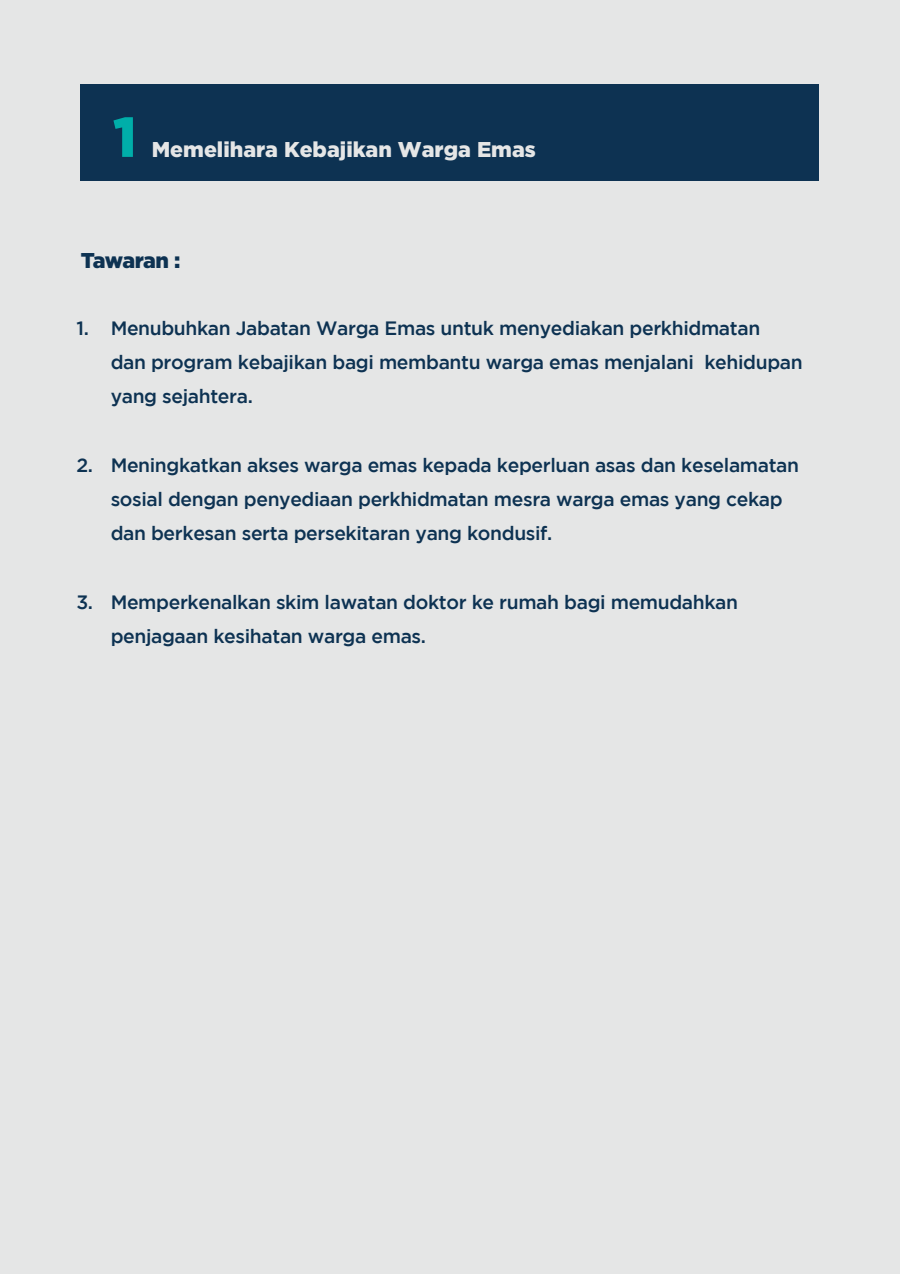
<style>
.page{position:relative;width:900px;height:1274px;background:#fff}
.page>*{position:absolute;margin:0;border:0;box-sizing:border-box;transform-origin:0 0}
.t1{font:900 56.25px "Gotham";color:#00aea9}
.t2{font:900 21.38px "Gotham";color:#e5e6e6}
.t3{font:900 21.38px "Gotham";letter-spacing:-.04em;color:#0d3252}
.t4{font:500 19.25px/34.2px "Gotham";letter-spacing:-.02em;color:#0d3252}
</style>
<div class="page">
<div style="left:0;top:0;width:900px;height:1273px;background:#e5e6e6"></div>
<div style="left:81px;top:84px;width:738px;height:97px;background:#0d3252"></div>
<h1 class="t1" style="left:113px;top:104px;width:25px">1</h1>
<p class="t2" style="left:152px;top:137px;width:386px">Memelihara Kebajikan Warga Emas</p>
<p class="t3" style="left:81px;top:248px;width:101px">Tawaran :</p>
<p class="t4" style="left:111px;top:310px;width:694px;text-indent:-34px">1. Menubuhkan Jabatan Warga Emas untuk menyediakan perkhidmatan<br>dan program kebajikan bagi membantu warga emas menjalani kehidupan yang sejahtera.</p>
<p class="t4" style="left:111px;top:447px;width:690px;text-indent:-34px">2. Meningkatkan akses warga emas kepada keperluan asas dan keselamatan sosial dengan penyediaan perkhidmatan mesra warga emas yang cekap dan berkesan serta persekitaran yang kondusif.</p>
<p class="t4" style="left:111px;top:584px;width:629px;text-indent:-34px">3. Memperkenalkan skim lawatan doktor ke rumah bagi memudahkan penjagaan kesihatan warga emas.</p>
</div>
